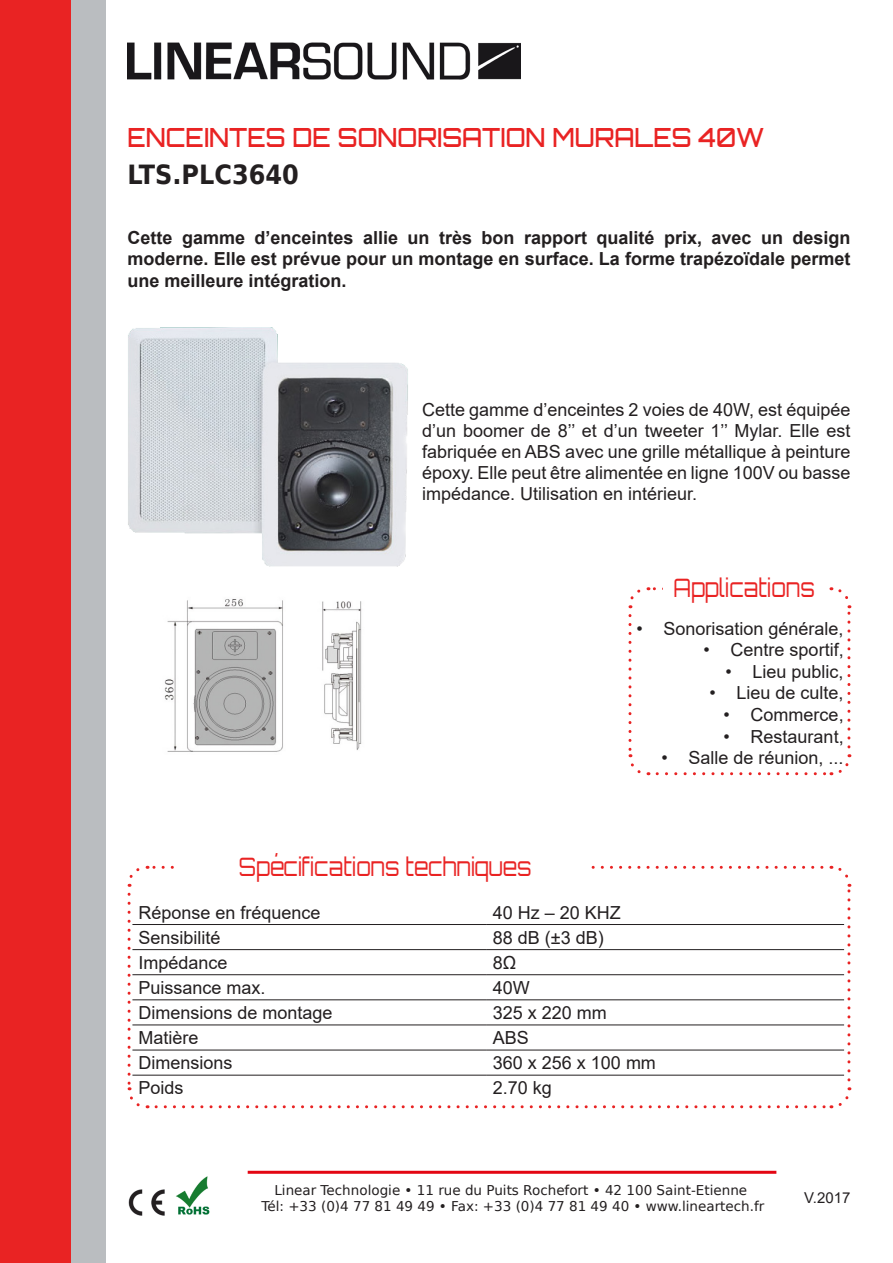
<style>
.page{position:relative;width:893px;height:1263px;background:#fff}
.page>*{position:absolute;margin:0;border:0;box-sizing:border-box;transform-origin:0 0}
.t1{font:500 26.4px "Orbitron";color:#e92323;scale:.91 1}
.t2{font:700 26.4px "Bitstream Vera Sans";color:#231f20;scale:.91 1}
.t3{font:300 25.35px "Orbitron";color:#e92323;scale:.83 1}
.t4{font:18px/21px "Arial";color:#231f20;text-align:justify}
.t5{font:700 18px/21.6px "Arial";color:#231f20;text-align:justify}
.t6{font:15px "Arial";color:#231f20}
.t7{font:13.5px/16.2px "Bitstream Vera Sans";color:#231f20;text-align:center}
</style>
<div class="page">
<div style="left:0;top:0;width:73px;height:1263px;background:#e92323"></div>
<div style="left:72px;top:0;width:34px;height:1263px;background:#babdc0"></div>
<hr style="left:248px;top:1171px;width:528px;height:3px;background:#e30613">
<img style="left:176px;top:1176px;width:34px;height:39px">
<img style="left:128px;top:1189px;width:37px;height:27px">
<img style="left:128px;top:42px;width:393px;height:38px">
<img style="left:128px;top:327px;width:280px;height:240px">
<svg style="left:628px;top:615px;width:21px;height:161px"></svg>
<svg style="left:657px;top:754px;width:195px;height:21px"></svg>
<svg style="left:831px;top:587px;width:20px;height:160px"></svg>
<svg style="left:628px;top:587px;width:35px;height:21px"></svg>
<svg style="left:127px;top:894px;width:21px;height:215px"></svg>
<svg style="left:156px;top:1087px;width:696px;height:21px"></svg>
<svg style="left:831px;top:865px;width:20px;height:215px"></svg>
<svg style="left:127px;top:866px;width:695px;height:21px"></svg>
<div style="left:180px;top:857px;width:411px;height:22px;background:#fff"></div>
<img style="left:164px;top:599px;width:198px;height:153px">
<hr style="left:132px;top:924px;width:355px;height:1px;background:#231f20">
<hr style="left:487px;top:924px;width:357px;height:1px;background:#231f20">
<hr style="left:132px;top:949px;width:355px;height:1px;background:#231f20">
<hr style="left:487px;top:949px;width:357px;height:1px;background:#231f20">
<hr style="left:132px;top:974px;width:355px;height:1px;background:#231f20">
<hr style="left:487px;top:974px;width:357px;height:1px;background:#231f20">
<hr style="left:132px;top:999px;width:355px;height:1px;background:#231f20">
<hr style="left:487px;top:999px;width:357px;height:1px;background:#231f20">
<hr style="left:132px;top:1025px;width:355px;height:1px;background:#231f20">
<hr style="left:487px;top:1025px;width:357px;height:1px;background:#231f20">
<hr style="left:132px;top:1050px;width:355px;height:1px;background:#231f20">
<hr style="left:487px;top:1050px;width:357px;height:1px;background:#231f20">
<hr style="left:132px;top:1075px;width:355px;height:1px;background:#231f20">
<hr style="left:487px;top:1075px;width:357px;height:1px;background:#231f20">
<p class="t1" style="left:128px;top:121px;width:701px">ENCEINTES DE SONORISATION MURALES 40W</p>
<p class="t2" style="left:128px;top:160px;width:190px">LTS.PLC3640</p>
<p class="t5" style="left:128px;top:227px;width:724px">Cette gamme d’enceintes allie un très bon rapport qualité prix, avec un design moderne. Elle est prévue pour un montage en surface. La forme trapézoïdale permet une meilleure intégration.</p>
<p class="t4" style="left:422px;top:399px;width:430px">Cette gamme d’enceintes 2 voies de 40W, est équipée d’un boomer de 8’’ et d’un tweeter 1’’ Mylar. Elle est fabriquée en ABS avec une grille métallique à peinture époxy. Elle peut être alimentée en ligne 100V ou basse impédance. Utilisation en intérieur.</p>
<p class="t3" style="left:673px;top:571px;width:172px">Applications</p>
<p class="t4" style="left:636px;top:617px;width:209px">• Sonorisation générale,</p>
<p class="t4" style="left:704px;top:639px;width:142px">• Centre sportif,</p>
<p class="t4" style="left:726px;top:661px;width:120px">• Lieu public,</p>
<p class="t4" style="left:710px;top:682px;width:136px">• Lieu de culte,</p>
<p class="t4" style="left:724px;top:704px;width:122px">• Commerce,</p>
<p class="t4" style="left:724px;top:725px;width:122px">• Restaurant,</p>
<p class="t4" style="left:662px;top:747px;width:184px">• Salle de réunion, ...</p>
<p class="t3" style="left:239px;top:850px;width:354px">Spécifications techniques</p>
<p class="t4" style="left:138px;top:901px;width:184px">Réponse en fréquence</p>
<p class="t4" style="left:493px;top:901px;width:130px">40 Hz – 20 KHZ</p>
<p class="t4" style="left:138px;top:927px;width:84px">Sensibilité</p>
<p class="t4" style="left:493px;top:927px;width:112px">88 dB (±3 dB)</p>
<p class="t4" style="left:138px;top:952px;width:91px">Impédance</p>
<p class="t4" style="left:493px;top:952px;width:25px">8Ω</p>
<p class="t4" style="left:138px;top:977px;width:129px">Puissance max.</p>
<p class="t4" style="left:493px;top:977px;width:39px">40W</p>
<p class="t4" style="left:138px;top:1002px;width:196px">Dimensions de montage</p>
<p class="t4" style="left:493px;top:1002px;width:116px">325 x 220 mm</p>
<p class="t4" style="left:138px;top:1027px;width:62px">Matière</p>
<p class="t4" style="left:493px;top:1027px;width:38px">ABS</p>
<p class="t4" style="left:138px;top:1052px;width:96px">Dimensions</p>
<p class="t4" style="left:493px;top:1052px;width:165px">360 x 256 x 100 mm</p>
<p class="t4" style="left:138px;top:1077px;width:47px">Poids</p>
<p class="t4" style="left:493px;top:1077px;width:61px">2.70 kg</p>
<p class="t7" style="left:261px;top:1182px;width:504px">Linear Technologie • 11 rue du Puits Rochefort • 42 100 Saint-Etienne<br>Tél: +33 (0)4 77 81 49 49 • Fax: +33 (0)4 77 81 49 40 • www.lineartech.fr</p>
<p class="t6" style="left:804px;top:1187px;width:48px">V.2017</p>
</div>
